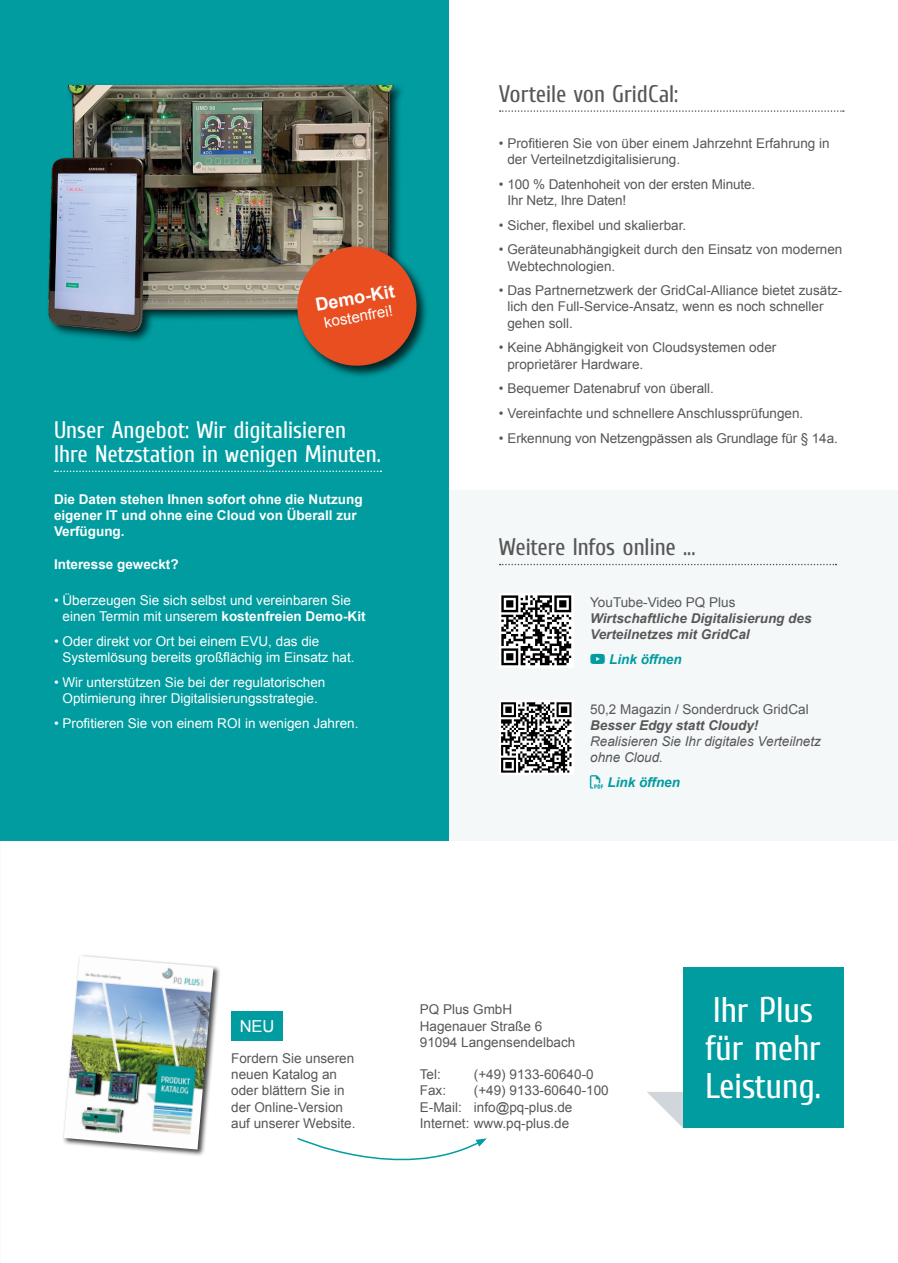
<style>
.page{position:relative;width:898px;height:1263px;background:#fff}
.page>*{position:absolute;margin:0;border:0;box-sizing:border-box;transform-origin:0 0}
.t1{font:35.7px/38.2px "Cuprum";color:#fff}
.t2{font:24px/24px "Cuprum";color:#fff}
.t3{font:24px "Cuprum";color:#575756}
.t4{font:700 18px "Arial";color:#fff}
.t5{font:16.5px "Arial";color:#fff}
.t6{font:15px "Arial";color:#fff}
.t7{font:13.5px/16.2px "Arial";color:#575756}
.t8{font:13.5px/16.2px "Arial";color:#fff}
.t9{font:700 13.5px/16.2px "Arial";color:#fff}
.t10{font:italic 700 13.5px/16.2px "Arial";color:#575756}
.t11{font:italic 13.5px/16.2px "Arial";color:#575756}
.t12{font:italic 700 13.5px "Arial";color:#009ca0}
.s1{font-weight:700}
</style>
<div class="page">
<div style="left:0;top:0;width:449px;height:840px;background:#009ca0"></div>
<div style="left:449px;top:490px;width:448px;height:350px;background:#f4f8f9"></div>
<hr style="left:0;top:0;width:1px;height:1263px;background:#000">
<svg style="left:297px;top:1137px;width:189px;height:24px"></svg>
<div style="left:231px;top:1011px;width:52px;height:29px;background:#009ca0"></div>
<div style="left:62px;top:954px;width:159px;height:203px;background:#000;opacity:.75"></div>
<img style="left:64px;top:956px;width:149px;height:193px">
<svg style="left:647px;top:1092px;width:35px;height:35px"></svg>
<div style="left:682px;top:967px;width:161px;height:161px;background:#009ca0"></div>
<svg style="left:55px;top:471px;width:326px;height:1px"></svg>
<svg style="left:499px;top:110px;width:344px;height:2px"></svg>
<div style="left:47px;top:83px;width:358px;height:261px;background:#000;opacity:.75"></div>
<img style="left:48px;top:85px;width:345px;height:246px">
<div style="left:498px;top:700px;width:75px;height:75px;background:#fff"></div>
<svg style="left:501px;top:702px;width:70px;height:71px"></svg>
<svg style="left:499px;top:593px;width:74px;height:75px"></svg>
<svg style="left:501px;top:595px;width:70px;height:70px"></svg>
<svg style="left:499px;top:564px;width:337px;height:1px"></svg>
<div style="left:295px;top:245px;width:134px;height:133px;background:#000;opacity:.75"></div>
<svg style="left:292px;top:242px;width:129px;height:128px;background:#ac5e3f"></svg>
<h3 class="t4" style="left:313px;top:293px;width:81px;rotate:-10deg">Demo-Kit</h3>
<p class="t6" style="left:322px;top:313px;width:71px;rotate:-10deg">kostenfrei!</p>
<h2 class="t2" style="left:54px;top:417px;width:328px">Unser Angebot: Wir digitalisieren<br>Ihre Netzstation in wenigen Minuten.</h2>
<p class="t9" style="left:54px;top:491px;width:310px">Die Daten stehen Ihnen sofort ohne die Nutzung eigener IT und ohne eine Cloud von Überall zur<br>Verfügung.</p>
<p class="t9" style="left:54px;top:556px;width:126px">Interesse geweckt?</p>
<p class="t8" style="left:63px;top:592px;width:304px;text-indent:-9px">• Überzeugen Sie sich selbst und vereinbaren Sie einen Termin mit unserem <span class="s1">kostenfreien Demo-Kit</span></p>
<p class="t8" style="left:63px;top:633px;width:293px;text-indent:-9px">• Oder direkt vor Ort bei einem EVU, das die<br>Systemlösung bereits großflächig im Einsatz hat.</p>
<p class="t8" style="left:54px;top:674px;width:273px;text-align:center">• Wir unterstützen Sie bei der regulatorischen<br>Optimierung ihrer Digitalisierungsstrategie.</p>
<p class="t8" style="left:54px;top:715px;width:306px">• Profitieren Sie von einem ROI in wenigen Jahren.</p>
<h2 class="t3" style="left:498px;top:80px;width:181px">Vorteile von GridCal:</h2>
<p class="t7" style="left:507px;top:135px;width:323px;text-indent:-9px">• Profitieren Sie von über einem Jahrzehnt Erfahrung in der Verteilnetzdigitalisierung.</p>
<p class="t7" style="left:507px;top:176px;width:249px;text-indent:-9px">• 100 % Datenhoheit von der ersten Minute.<br>Ihr Netz, Ihre Daten!</p>
<p class="t7" style="left:498px;top:217px;width:189px">• Sicher, flexibel und skalierbar.</p>
<p class="t7" style="left:507px;top:242px;width:336px;text-indent:-9px">• Geräteunabhängigkeit durch den Einsatz von modernen<br>Webtechnologien.</p>
<p class="t7" style="left:507px;top:283px;width:336px;text-indent:-9px">• Das Partnernetzwerk der GridCal-Alliance bietet zusätz&shy;lich den Full-Service-Ansatz, wenn es noch schneller gehen soll.</p>
<p class="t7" style="left:507px;top:340px;width:270px;text-indent:-9px">• Keine Abhängigkeit von Cloudsystemen oder proprietärer Hardware.</p>
<p class="t7" style="left:498px;top:381px;width:216px">• Bequemer Datenabruf von überall.</p>
<p class="t7" style="left:498px;top:405px;width:306px">• Vereinfachte und schnellere Anschlussprüfungen.</p>
<p class="t7" style="left:498px;top:430px;width:340px">• Erkennung von Netzengpässen als Grundlage für § 14a.</p>
<h2 class="t3" style="left:498px;top:533px;width:198px">Weitere Infos online ...</h2>
<p class="t7" style="left:590px;top:594px;width:147px">YouTube-Video PQ Plus</p>
<p class="t10" style="left:590px;top:611px;width:223px">Wirtschaftliche Digitalisierung des<br>Verteilnetzes mit GridCal</p>
<p class="t12" style="left:609px;top:650px;width:74px">Link öffnen</p>
<p class="t7" style="left:590px;top:701px;width:220px">50,2 Magazin / Sonderdruck GridCal</p>
<p class="t10" style="left:590px;top:718px;width:170px">Besser Edgy statt Cloudy!</p>
<p class="t11" style="left:590px;top:733px;width:232px">Realisieren Sie Ihr digitales Verteilnetz ohne Cloud.</p>
<p class="t12" style="left:607px;top:774px;width:74px">Link öffnen</p>
<p class="t5" style="left:239px;top:1015px;width:36px">NEU</p>
<p class="t7" style="left:231px;top:1050px;width:126px">Fordern Sie unseren neuen Katalog an oder blättern Sie in der Online-Version auf unserer Website.</p>
<p class="t7" style="left:419px;top:1001px;width:157px">PQ Plus GmbH<br>Hagenauer Straße 6<br>91094 Langensendelbach</p>
<p class="t7" style="left:419px;top:1066px;width:23px">Tel:</p>
<p class="t7" style="left:473px;top:1066px;width:121px">(+49) 9133-60640-0</p>
<p class="t7" style="left:419px;top:1082px;width:28px">Fax:</p>
<p class="t7" style="left:419px;top:1082px;width:190px;text-indent:54px">(+49) 9133-60640-100<br>E-Mail: info@pq-plus.de<br>Internet: www.pq-plus.de</p>
<h1 class="t1" style="left:705px;top:990px;width:117px">Ihr Plus für mehr<br>Leistung.</h1>
</div>
